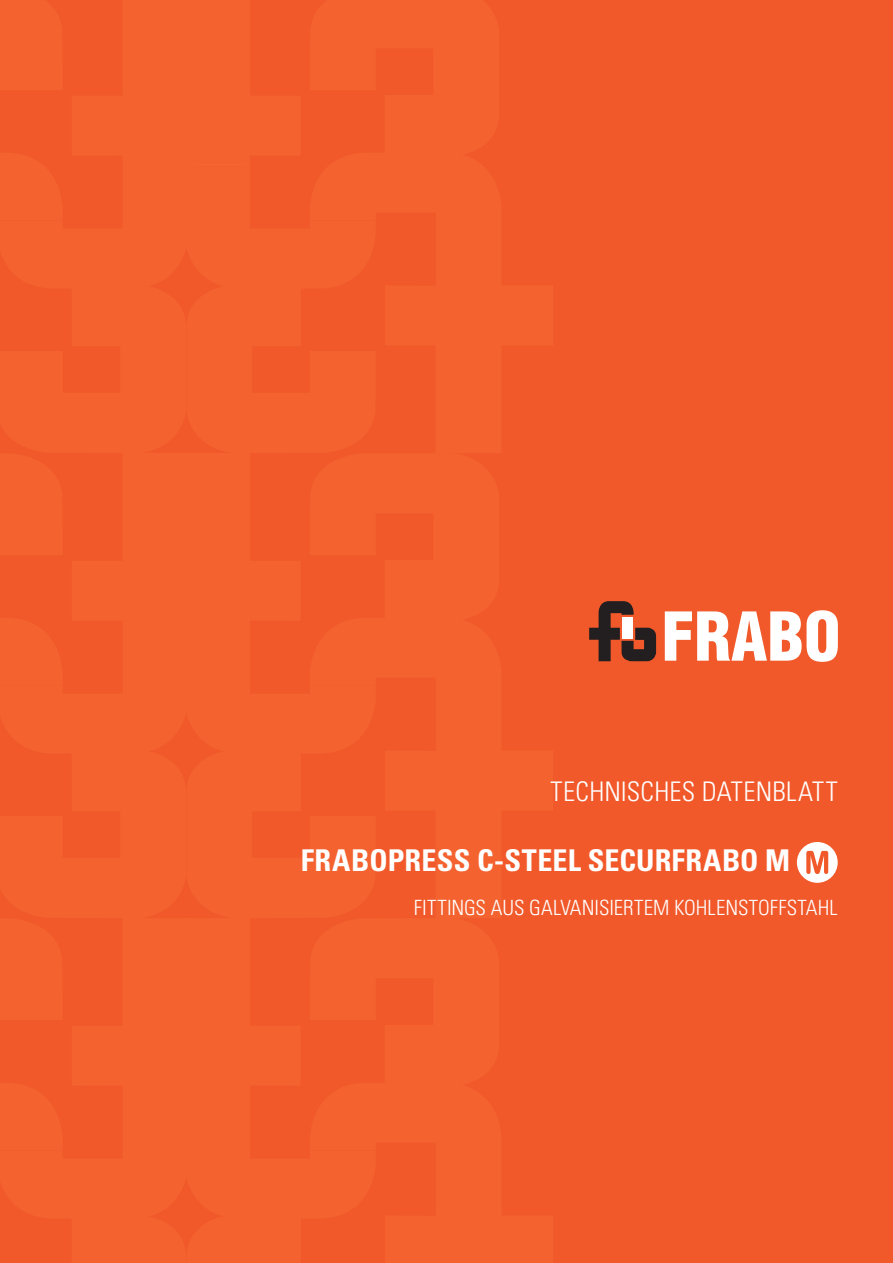
<style>
.page{position:relative;width:893px;height:1263px;background:#f1592a}
.page>*{position:absolute;margin:0;border:0;box-sizing:border-box;transform-origin:0 0}
.t1{font:700 condensed 30px "Univers LT Std";letter-spacing:.01em;color:#fff}
.t2{font:300 condensed 27px "Univers LT Std";letter-spacing:.01em;color:#fff}
.t3{font:300 condensed 21px "Univers LT Std";color:#fff}
</style>
<div class="page">
<svg style="left:589px;top:601px;width:67px;height:60px"></svg>
<svg style="left:665px;top:610px;width:173px;height:52px"></svg>
<div style="left:622px;top:617px;width:11px;height:21px;background:#fff"></div>
<div style="left:797px;top:842px;width:41px;height:41px;background:#fff;border-radius:50%"></div>
<svg style="left:806px;top:851px;width:22px;height:23px"></svg>
<p class="t2" style="left:551px;top:775px;width:289px">TECHNISCHES DATENBLATT</p>
<h1 class="t1" style="left:301px;top:842px;width:491px">FRABOPRESS C-STEEL SECURFRABO M</h1>
<p class="t3" style="left:414px;top:895px;width:425px">FITTINGS AUS GALVANISIERTEM KOHLENSTOFFSTAHL</p>
</div>
